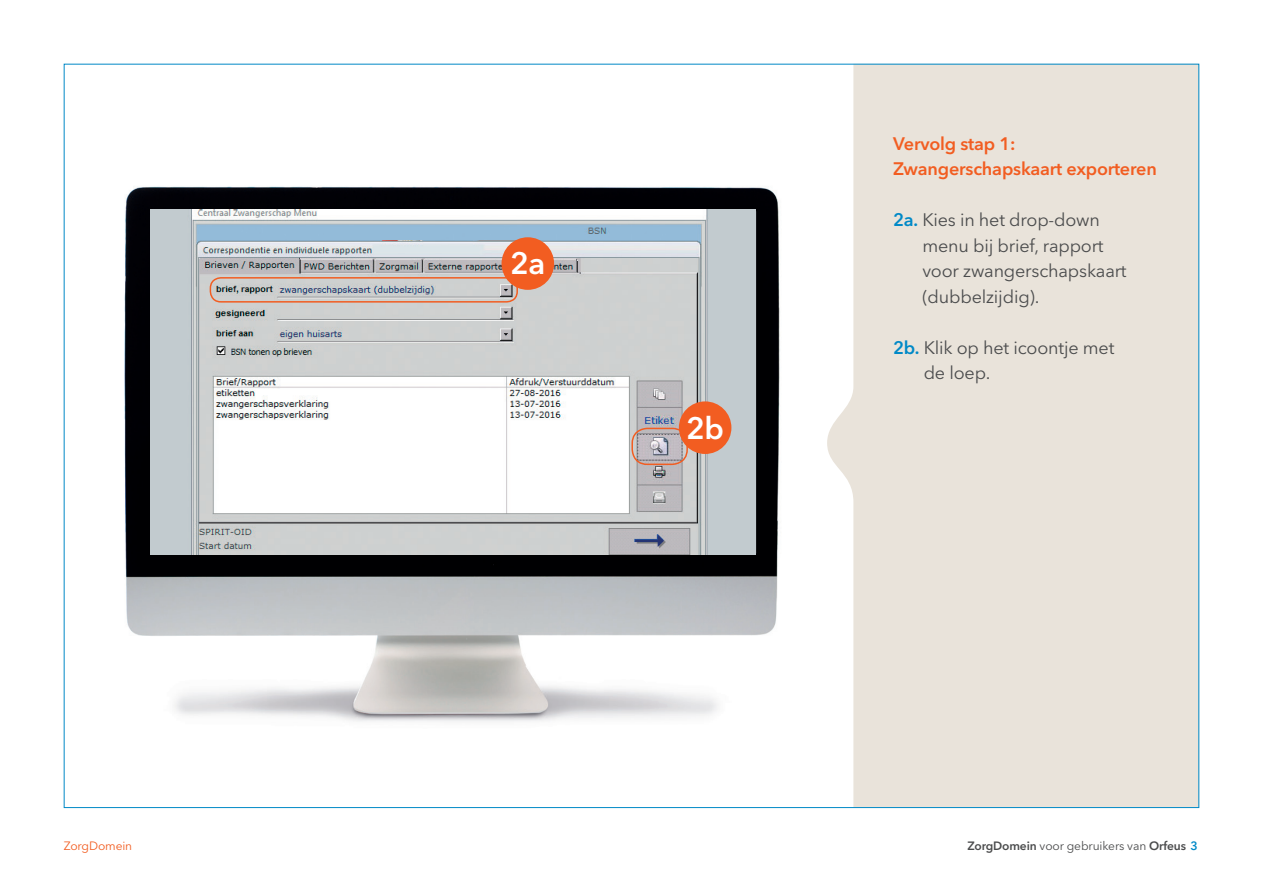
<style>
.page{position:relative;width:1263px;height:893px;background:#fff}
.page>*{position:absolute;margin:0;border:0;box-sizing:border-box;transform-origin:0 0}
.t1{font:600 30.75px "Avenir Next LT Pro";color:#fff}
.t2{font:18px/25.5px "Avenir Next LT Pro";letter-spacing:-.01em;color:#4b4c4d}
.t3{font:600 18px/25.5px "Avenir Next LT Pro";letter-spacing:-.01em;color:#f25d21}
.t4{font:12px "Avenir Next LT Pro";letter-spacing:-.01em;color:#4b4c4d}
.t5{font:12px "Avenir Next LT Pro";letter-spacing:-.01em;color:#f25d21}
.s1{font-weight:600;color:#0089c7}
.s2{font-weight:600}
</style>
<div class="page">
<svg style="left:827px;top:66px;width:370px;height:740px;background:#eae4dc"></svg>
<img style="left:124px;top:186px;width:656px;height:536px">
<img style="left:151px;top:210px;width:605px;height:345px">
<div style="left:210px;top:277px;width:308px;height:26px;border:2px solid #f25d21;border-radius:10px"></div>
<div style="left:631px;top:428px;width:57px;height:37px;border:2px solid #f25d21;border-radius:15px"></div>
<div style="left:501px;top:237px;width:53px;height:53px;background:#f25d21;border-radius:50%"></div>
<div style="left:679px;top:401px;width:52px;height:53px;background:#f25d21;border-radius:50%"></div>
<h1 class="t1" style="left:510px;top:245px;width:37px">2a</h1>
<h1 class="t1" style="left:686px;top:409px;width:39px">2b</h1>
<p class="t3" style="left:893px;top:130px;width:265px">Vervolg stap 1:<br>Zwangerschapskaart exporteren</p>
<p class="t2" style="left:922px;top:207px;width:206px;text-indent:-29px"><span class="s1">2a.</span> Kies in het drop-down menu bij brief, rapport voor zwangerschapskaart (dubbelzijdig).</p>
<p class="t2" style="left:924px;top:335px;width:192px;text-indent:-31px"><span class="s1">2b.</span> Klik op het icoontje met de loep.</p>
<p class="t5" style="left:64px;top:839px;width:70px">ZorgDomein</p>
<p class="t4" style="left:967px;top:839px;width:232px"><span class="s2">ZorgDomein</span> voor gebruikers van <span class="s2">Orfeus</span> <span class="s1">3</span></p>
</div>
